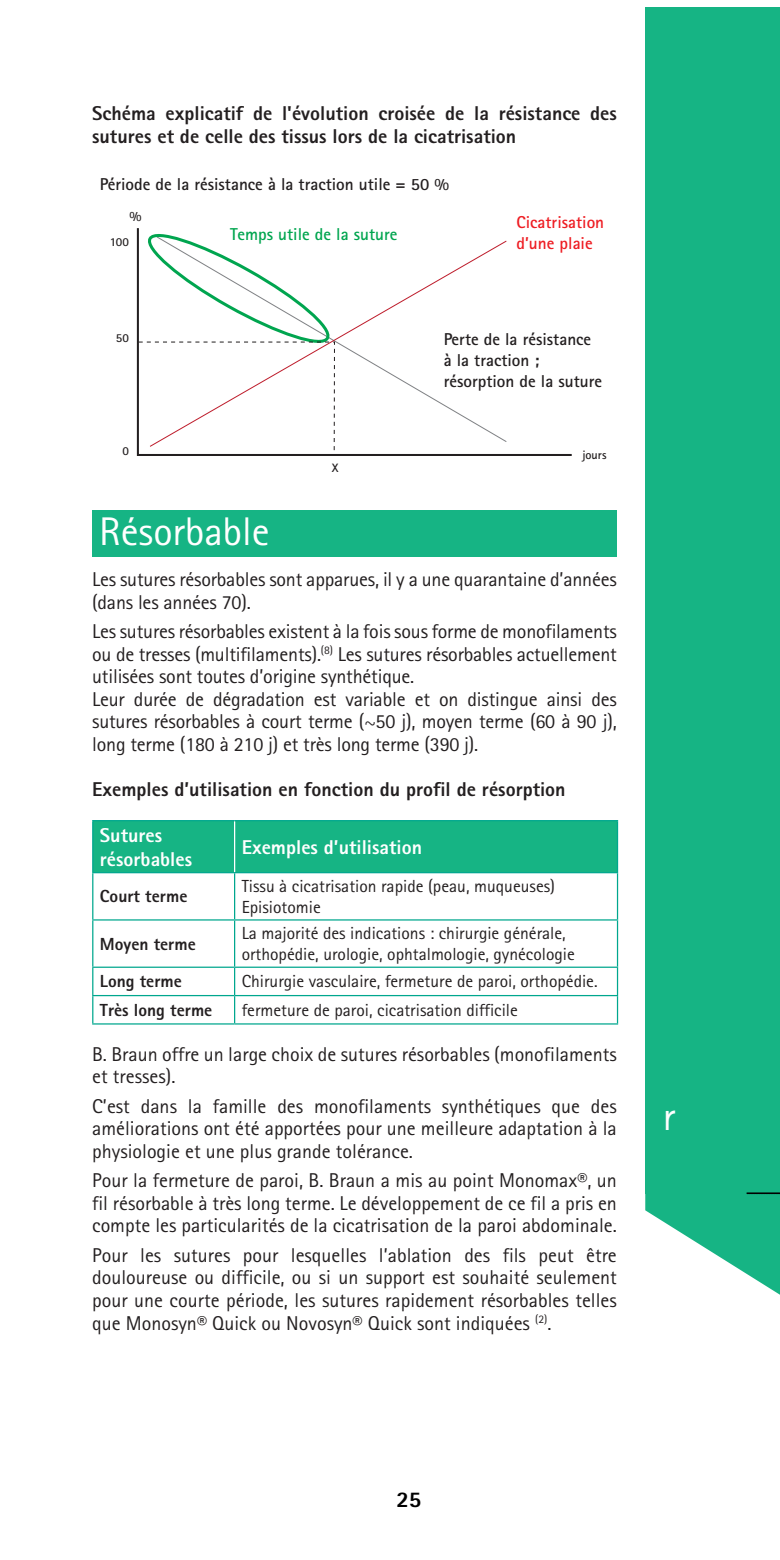
<style>
.page{position:relative;width:780px;height:1560px;background:#fff}
.page>*{position:absolute;margin:0;border:0;box-sizing:border-box;transform-origin:0 0}
._01_Variable_cover_heading__21_24pt{font:40px "Rotis Sans Serif Pro";color:#fff}
.t1{font:800 22.5px "Rotis Sans Serif Pro";color:#000}
._01_Variable_cover_heading__21_24pt-2{font:20px/22.5px "Rotis Sans Serif Pro";color:#231f20;text-align:justify}
._01_Variable_cover_heading__21_24pt-3{font:800 20px/22.5px "Rotis Sans Serif Pro";color:#231f20}
._01_Variable_cover_heading__21_24pt-4{font:800 20px/24px "Rotis Sans Serif Pro";color:#fff}
._01_Variable_cover_heading__21_24pt-5{font:17.5px/21px "Rotis Sans Serif Pro";color:#231f20}
._01_Variable_cover_heading__21_24pt-6{font:800 17.5px "Rotis Sans Serif Pro";color:#231f20}
.t2{font:700 17.25px/20.8px "Rotis Sans Serif Pro";color:#231f20}
.t3{font:700 17.25px/20.8px "Rotis Sans Serif Pro";color:#ee1d23}
.t4{font:700 17.25px "Rotis Sans Serif Pro";color:#00a54f}
.t5{font:700 14.25px "Rotis Sans Serif Pro";color:#231f20}
.t6{font:700 12.25px "Rotis Sans Serif Pro";color:#231f20}
</style>
<div class="page">
<hr style="left:138px;top:454px;width:433px;height:2px;background:#231f20">
<hr style="left:137px;top:228px;width:2px;height:228px;background:#231f20">
<svg style="left:335px;top:240px;width:172px;height:202px"></svg>
<svg style="left:138px;top:228px;width:197px;height:226px"></svg>
<div style="left:92px;top:510px;width:525px;height:46px;background:#16b484"></div>
<div style="left:93px;top:821px;width:524px;height:51px;background:#16b484"></div>
<hr style="left:92px;top:821px;width:1px;height:51px;background:#00a78e">
<hr style="left:92px;top:820px;width:142px;height:1px;background:#00a78e">
<hr style="left:234px;top:821px;width:1px;height:51px;background:#fff">
<hr style="left:617px;top:821px;width:1px;height:51px;background:#00a78e">
<hr style="left:234px;top:820px;width:384px;height:1px;background:#00a78e">
<hr style="left:92px;top:873px;width:1px;height:46px;background:#00a78e">
<hr style="left:92px;top:872px;width:142px;height:1px;background:#00a78e">
<hr style="left:234px;top:873px;width:1px;height:46px;background:#00a78e">
<hr style="left:617px;top:873px;width:1px;height:46px;background:#00a78e">
<hr style="left:234px;top:872px;width:384px;height:1px;background:#00a78e">
<hr style="left:92px;top:920px;width:1px;height:46px;background:#00a78e">
<hr style="left:92px;top:919px;width:142px;height:1px;background:#00a78e">
<hr style="left:234px;top:920px;width:1px;height:46px;background:#00a78e">
<hr style="left:617px;top:920px;width:1px;height:46px;background:#00a78e">
<hr style="left:234px;top:919px;width:384px;height:1px;background:#00a78e">
<hr style="left:92px;top:966px;width:142px;height:1px;background:#00a78e">
<hr style="left:234px;top:966px;width:384px;height:1px;background:#00a78e">
<svg style="left:92px;top:967px;width:1px;height:56px"></svg>
<hr style="left:92px;top:994px;width:142px;height:2px;background:#00a78e">
<hr style="left:92px;top:1023px;width:142px;height:1px;background:#00a78e">
<svg style="left:234px;top:967px;width:1px;height:56px"></svg>
<svg style="left:617px;top:967px;width:1px;height:56px"></svg>
<hr style="left:234px;top:994px;width:384px;height:2px;background:#00a78e">
<hr style="left:234px;top:1023px;width:384px;height:1px;background:#00a78e">
<div style="left:645px;top:7px;width:135px;height:1186px;background:#16b484"></div>
<svg style="left:645px;top:1192px;width:135px;height:102px"></svg>
<p class="_01_Variable_cover_heading__21_24pt-3" style="left:92px;top:102px;width:526px">Schéma explicatif de l'évolution croisée de la résistance des sutures et de celle des tissus lors de la cicatrisation</p>
<p class="t2" style="left:100px;top:174px;width:351px">Période de la résistance à la traction utile = 50 %</p>
<p class="t4" style="left:230px;top:223px;width:169px">Temps utile de la suture</p>
<p class="t5" style="left:129px;top:207px;width:14px">%</p>
<p class="t3" style="left:516px;top:212px;width:89px">Cicatrisation d’une plaie</p>
<p class="t6" style="left:110px;top:234px;width:21px">100</p>
<p class="t6" style="left:116px;top:330px;width:15px">50</p>
<p class="t6" style="left:122px;top:443px;width:8px">0</p>
<p class="t6" style="left:332px;top:459px;width:8px">X</p>
<p class="t2" style="left:443px;top:329px;width:160px">Perte de la résistance à la traction ; résorption de la suture</p>
<p class="t6" style="left:582px;top:447px;width:26px">jours</p>
<p class="_01_Variable_cover_heading__21_24pt" style="left:99px;top:507px;width:172px">Résorbable</p>
<p class="_01_Variable_cover_heading__21_24pt-2" style="left:92px;top:568px;width:526px">Les sutures résorbables sont apparues, il y a une quarantaine d’années (dans les années 70).</p>
<p class="_01_Variable_cover_heading__21_24pt-2" style="left:92px;top:620px;width:526px">Les sutures résorbables existent à la fois sous forme de monofilaments ou de tresses (multifilaments).<sup>(8)</sup> Les sutures résorbables actuellement utilisées sont toutes d’origine synthétique.</p>
<p class="_01_Variable_cover_heading__21_24pt-2" style="left:92px;top:687px;width:526px">Leur durée de dégradation est variable et on distingue ainsi des sutures résorbables à court terme (~50 j), moyen terme (60 à 90 j), long terme (180 à 210 j) et très long terme (390 j).</p>
<p class="_01_Variable_cover_heading__21_24pt-3" style="left:92px;top:777px;width:475px">Exemples d’utilisation en fonction du profil de résorption</p>
<p class="_01_Variable_cover_heading__21_24pt-4" style="left:100px;top:822px;width:94px">Sutures résorbables</p>
<p class="_01_Variable_cover_heading__21_24pt-4" style="left:242px;top:834px;width:182px">Exemples d’utilisation</p>
<p class="_01_Variable_cover_heading__21_24pt-6" style="left:100px;top:885px;width:89px">Court terme</p>
<p class="_01_Variable_cover_heading__21_24pt-5" style="left:242px;top:875px;width:315px">Tissu à cicatrisation rapide (peau, muqueuses)<br>Episiotomie</p>
<p class="_01_Variable_cover_heading__21_24pt-6" style="left:100px;top:932px;width:97px">Moyen terme</p>
<p class="_01_Variable_cover_heading__21_24pt-5" style="left:242px;top:922px;width:335px">La majorité des indications : chirurgie générale, orthopédie, urologie, ophtalmologie, gynécologie</p>
<p class="_01_Variable_cover_heading__21_24pt-6" style="left:100px;top:970px;width:83px">Long terme</p>
<p class="_01_Variable_cover_heading__21_24pt-5" style="left:242px;top:971px;width:357px">Chirurgie vasculaire, fermeture de paroi, orthopédie.</p>
<p class="_01_Variable_cover_heading__21_24pt-6" style="left:100px;top:998px;width:114px">Très long terme</p>
<p class="_01_Variable_cover_heading__21_24pt-5" style="left:242px;top:999px;width:278px">fermeture de paroi, cicatrisation difficile</p>
<p class="_01_Variable_cover_heading__21_24pt-2" style="left:92px;top:1042px;width:526px">B. Braun offre un large choix de sutures résorbables (monofilaments et tresses).</p>
<p class="_01_Variable_cover_heading__21_24pt-2" style="left:92px;top:1094px;width:526px">C’est dans la famille des monofilaments synthétiques que des améliorations ont été apportées pour une meilleure adaptation à la physiologie et une plus grande tolérance.</p>
<p class="_01_Variable_cover_heading__21_24pt-2" style="left:92px;top:1169px;width:526px">Pour la fermeture de paroi, B. Braun a mis au point Monomax®, un fil résorbable à très long terme. Le développement de ce fil a pris en compte les particularités de la cicatrisation de la paroi abdominale.</p>
<p class="_01_Variable_cover_heading__21_24pt-2" style="left:92px;top:1243px;width:526px">Pour les sutures pour lesquelles l’ablation des fils peut être douloureuse ou difficile, ou si un support est souhaité seulement pour une courte période, les sutures rapidement résorbables telles que Monosyn® Quick ou Novosyn® Quick sont indiquées <sup>(2)</sup>.</p>
<p class="_01_Variable_cover_heading__21_24pt" style="left:663px;top:1092px;width:14px">r</p>
<p class="t1" style="left:396px;top:1485px;width:27px">25</p>
</div>
